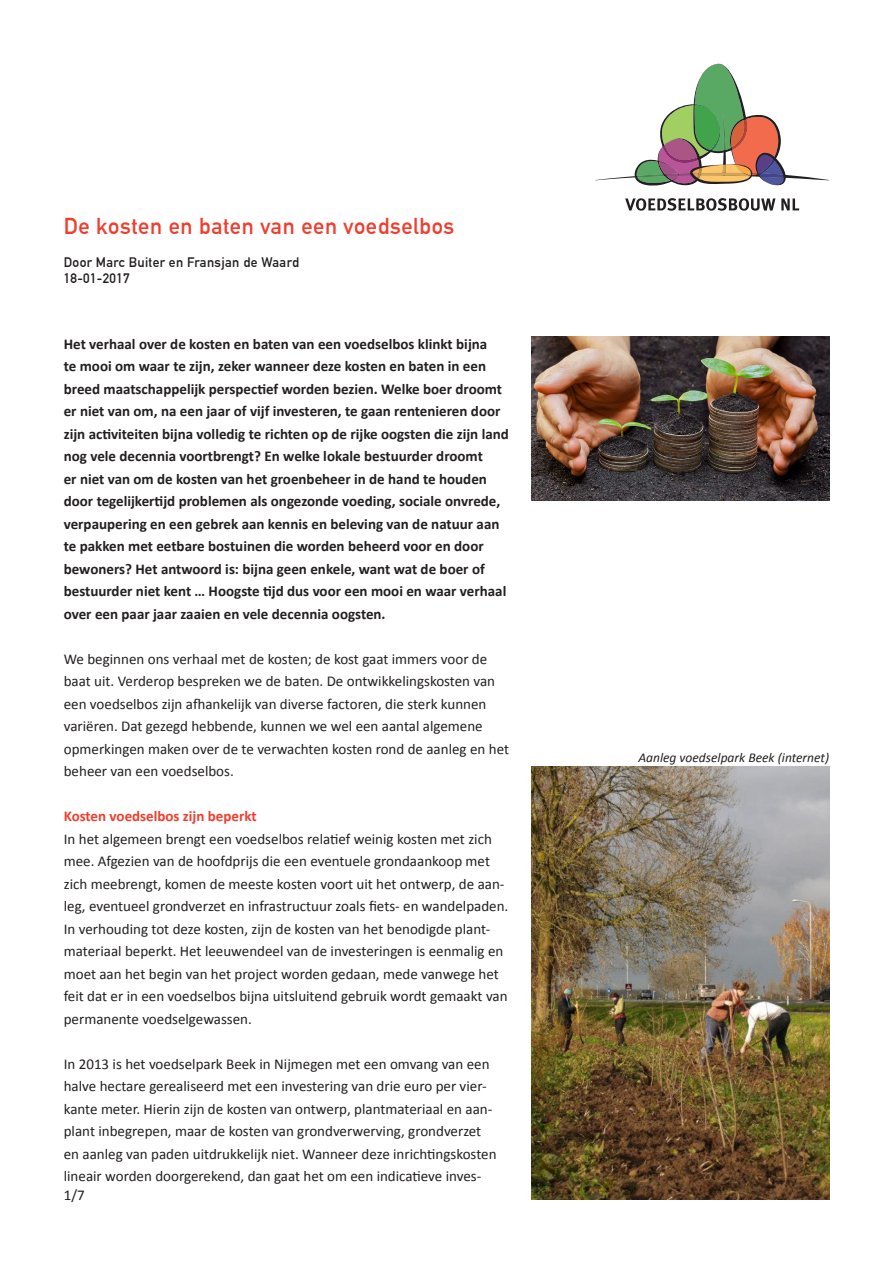
<style>
.page{position:relative;width:893px;height:1263px;background:#fff}
.page>*{position:absolute;margin:0;border:0;box-sizing:border-box;transform-origin:0 0}
.t1{font:700 22.5px "DIN Alternate";letter-spacing:.025em;color:#ef3e2e}
.t2{font:15px/22.5px "Calibri";color:#231f20}
.t3{font:700 15px/22.5px "Calibri";color:#231f20}
.t4{font:700 15px "Calibri";color:#ef3e2e}
.t5{font:700 13.5px "DIN Alternate";letter-spacing:.025em;color:#231f20}
.t6{font:italic 13.5px "Calibri";color:#231f20}
</style>
<div class="page">
<svg style="left:625px;top:198px;width:150px;height:13px"></svg>
<svg style="left:781px;top:198px;width:18px;height:12px"></svg>
<svg style="left:595px;top:64px;width:234px;height:122px"></svg>
<img style="left:531px;top:336px;width:298px;height:165px">
<img style="left:531px;top:766px;width:298px;height:433px">
<p class="t1" style="left:64px;top:209px;width:392px">De kosten en baten van een voedselbos</p>
<p class="t5" style="left:64px;top:252px;width:237px">Door Marc Buiter en Fransjan de Waard</p>
<p class="t5" style="left:64px;top:268px;width:67px">18-01-2017</p>
<p class="t3" style="left:64px;top:332px;width:447px">Het verhaal over de kosten en baten van een voedselbos klinkt bijna<br>te mooi om waar te zijn, zeker wanneer deze kosten en baten in een breed maatschappelijk perspectief worden bezien. Welke boer droomt er niet van om, na een jaar of vijf investeren, te gaan rentenieren door zijn activiteiten bijna volledig te richten op de rijke oogsten die zijn land nog vele decennia voortbrengt? En welke lokale bestuurder droomt<br>er niet van om de kosten van het groenbeheer in de hand te houden door tegelijkertijd problemen als ongezonde voeding, sociale onvrede, verpaupering en een gebrek aan kennis en beleving van de natuur aan te pakken met eetbare bostuinen die worden beheerd voor en door bewoners? Het antwoord is: bijna geen enkele, want wat de boer of bestuurder niet kent … Hoogste tijd dus voor een mooi en waar verhaal over een paar jaar zaaien en vele decennia oogsten.</p>
<p class="t2" style="left:64px;top:647px;width:447px">We beginnen ons verhaal met de kosten; de kost gaat immers voor de baat uit. Verderop bespreken we de baten. De ontwikkelingskosten van een voedselbos zijn afhankelijk van diverse factoren, die sterk kunnen variëren. Dat gezegd hebbende, kunnen we wel een aantal algemene opmerkingen maken over de te verwachten kosten rond de aanleg en het beheer van een voedselbos.</p>
<p class="t4" style="left:64px;top:806px;width:194px">Kosten voedselbos zijn beperkt</p>
<p class="t2" style="left:64px;top:827px;width:446px">In het algemeen brengt een voedselbos relatief weinig kosten met zich mee. Afgezien van de hoofdprijs die een eventuele grondaankoop met zich meebrengt, komen de meeste kosten voort uit het ontwerp, de aan&shy;leg, eventueel grondverzet en infrastructuur zoals fiets- en wandelpaden.<br>In verhouding tot deze kosten, zijn de kosten van het benodigde plant&shy;materiaal beperkt. Het leeuwendeel van de investeringen is eenmalig en moet aan het begin van het project worden gedaan, mede vanwege het feit dat er in een voedselbos bijna uitsluitend gebruik wordt gemaakt van permanente voedselgewassen.</p>
<p class="t2" style="left:64px;top:1052px;width:427px">In 2013 is het voedselpark Beek in Nijmegen met een omvang van een halve hectare gerealiseerd met een investering van drie euro per vier-</p>
<p class="t2" style="left:64px;top:1097px;width:434px">kante meter. Hierin zijn de kosten van ontwerp, plantmateriaal en aan&shy;plant inbegrepen, maar de kosten van grondverwerving, grondverzet en aanleg van paden uitdrukkelijk niet. Wanneer deze inrichtingskosten lineair worden doorgerekend, dan gaat het om een indicatieve inves-</p>
<p class="t2" style="left:64px;top:1184px;width:22px">1/7</p>
<p class="t6" style="left:638px;top:748px;width:192px">Aanleg voedselpark Beek (internet)</p>
</div>
